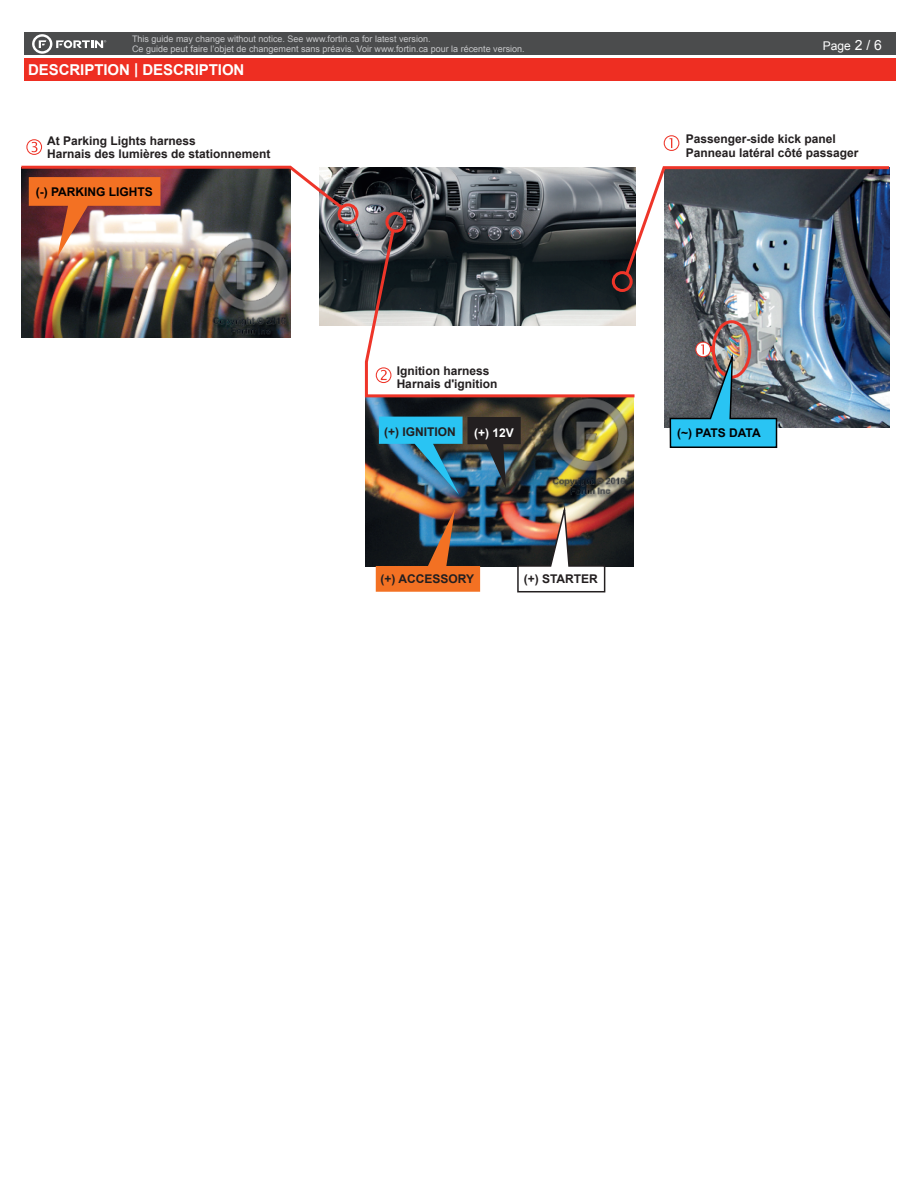
<style>
.page{position:relative;width:918px;height:1188px;background:#fff}
.page>*{position:absolute;margin:0;border:0;box-sizing:border-box;transform-origin:0 0}
.t1{font:700 15px "Arial";letter-spacing:-.005em;color:#fff}
.t2{font:700 12px/13.5px "Arial";color:#231f20}
.t3{font:700 12px "Arial";color:#000001}
.t4{font:700 12px "Arial";letter-spacing:-.075em;color:#000001}
.t5{font:12px "Arial";color:#fff}
.t6{font:700 12px "Arial";color:#fff}
.t7{font:9px/9.8px "Arial";color:#c7c8ca}
.s1{font-size:13.95px}
</style>
<div class="page">
<div style="left:24px;top:33px;width:872px;height:22px;background:#4b4c4d"></div>
<div style="left:24px;top:58px;width:872px;height:23px;background:#ee2e22"></div>
<svg style="left:32px;top:34px;width:74px;height:20px"></svg>
<img style="left:319px;top:168px;width:304px;height:158px">
<img style="left:22px;top:256px;width:269px;height:82px">
<img style="left:664px;top:278px;width:225px;height:149px">
<div style="left:712px;top:320px;width:39px;height:59px;border:3px solid #ee3529;border-radius:50%"></div>
<svg style="left:664px;top:135px;width:15px;height:16px"></svg>
<img style="left:623px;top:166px;width:267px;height:112px">
<img style="left:669px;top:342px;width:109px;height:106px">
<img style="left:365px;top:399px;width:269px;height:167px">
<svg style="left:26px;top:139px;width:16px;height:16px"></svg>
<svg style="left:363px;top:228px;width:275px;height:171px"></svg>
<div style="left:612px;top:271px;width:21px;height:21px;border:3px solid #ee3529;border-radius:50%"></div>
<div style="left:338px;top:203px;width:21px;height:21px;border:3px solid #ee3529;border-radius:50%"></div>
<div style="left:385px;top:212px;width:21px;height:21px;border:3px solid #ee3529;border-radius:50%"></div>
<img style="left:21px;top:165px;width:325px;height:91px">
<svg style="left:376px;top:509px;width:104px;height:83px;background:#734932"></svg>
<img style="left:516px;top:501px;width:90px;height:92px">
<img style="left:379px;top:417px;width:142px;height:78px">
<p class="t7" style="left:132px;top:34px;width:394px">This guide may change without notice. See www.fortin.ca for latest version.<br>Ce guide peut faire l’objet de changement sans préavis. Voir www.fortin.ca pour la récente version.</p>
<p class="t1" style="left:28px;top:59px;width:218px">DESCRIPTION | DESCRIPTION</p>
<p class="t2" style="left:47px;top:135px;width:225px;line-height:12.6px">At Parking Lights harness<br>Harnais des lumières de stationnement</p>
<p class="t3" style="left:36px;top:183px;width:119px">(-) PARKING LIGHTS</p>
<p class="t2" style="left:397px;top:364px;width:102px">Ignition harness<br>Harnais d'ignition</p>
<p class="t2" style="left:384px;top:425px;width:73px">(+) IGNITION</p>
<p class="t6" style="left:474px;top:424px;width:41px">(+) 12V</p>
<p class="t2" style="left:381px;top:572px;width:95px">(+) ACCESSORY</p>
<p class="t2" style="left:524px;top:572px;width:76px">(+) STARTER</p>
<p class="t5" style="left:823px;top:38px;width:61px">Page <span class="s1">2 / 6</span></p>
<p class="t2" style="left:686px;top:132px;width:174px">Passenger-side kick panel<br>Panneau latéral côté passager</p>
<p class="t4" style="left:677px;top:425px;width:85px">(~) PATS DATA</p>
</div>
